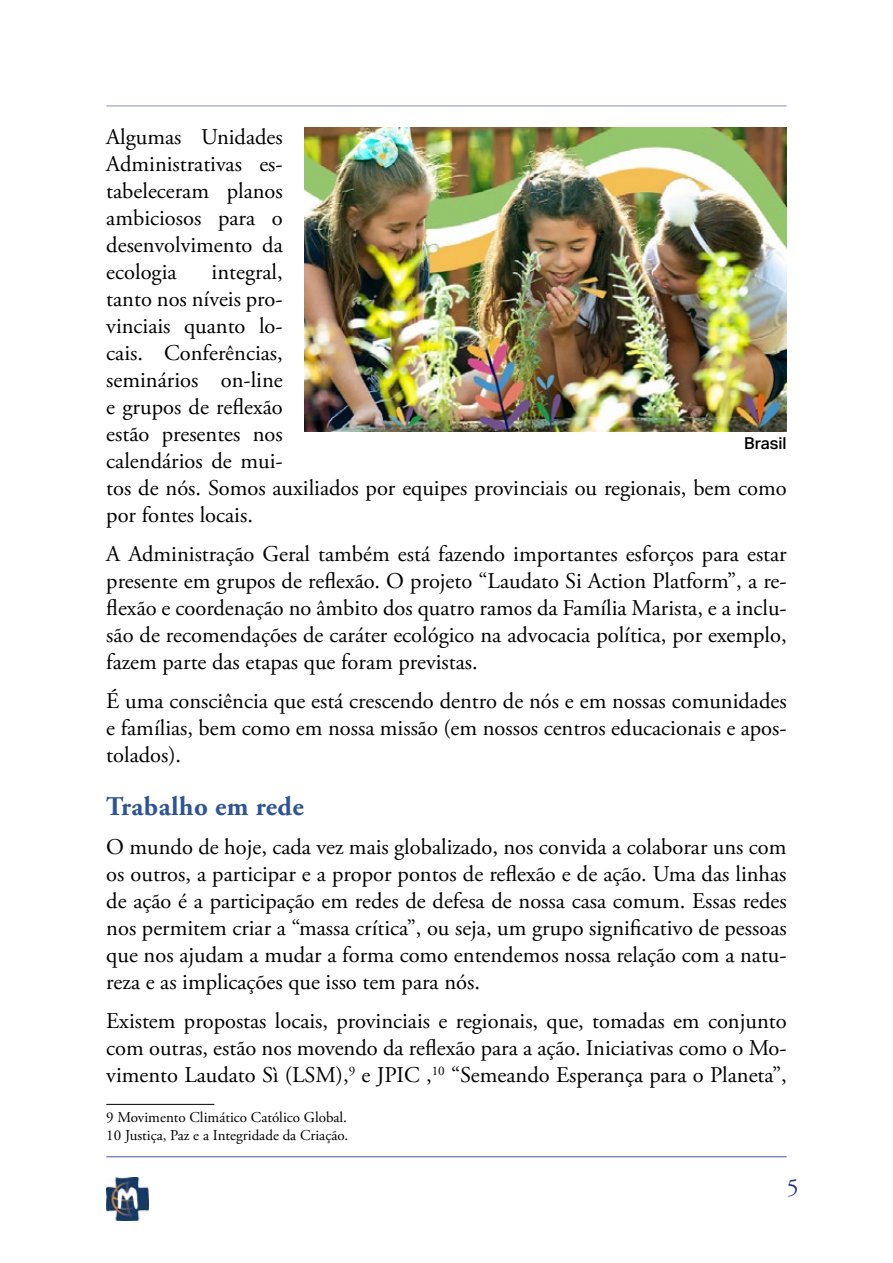
<style>
.page{position:relative;width:893px;height:1263px;background:#fff}
.page>*{position:absolute;margin:0;border:0;box-sizing:border-box;transform-origin:0 0}
.t1{font:700 27px "Adobe Garamond Pro";letter-spacing:.015em;color:#2f5496}
.t2{font:24px "Adobe Garamond Pro";color:#283583}
.t3{font:22.5px/27px "Adobe Garamond Pro";color:#000;text-align:justify}
.t4{font:500 16.5px "Aktiv Grotesk";color:#000}
.t5{font:15px/18px "Adobe Garamond Pro";color:#000}
</style>
<div class="page">
<hr style="left:106px;top:106px;width:681px;height:1px;background:#283583">
<hr style="left:106px;top:1156px;width:681px;height:1px;background:#283583">
<img style="left:106px;top:1178px;width:43px;height:42px">
<hr style="left:106px;top:1104px;width:108px;height:1px;background:#000">
<img style="left:304px;top:128px;width:483px;height:303px">
<p class="t3" style="left:106px;top:124px;width:178px">Algumas Unidades Administrativas es&shy;tabeleceram planos ambiciosos para o desenvolvimento da ecologia</p>
<p class="t3" style="left:106px;top:259px;width:682px;text-align:left;text-indent:105px">integral,<br>tanto nos níveis pro-<br>vinciais quanto lo-<br>cais. Conferências,<br>seminários on-line<br>e grupos de reflexão<br>estão presentes nos<br>calendários de mui-<br>tos de nós. Somos auxiliados por equipes provinciais ou regionais, bem como por fontes locais.</p>
<p class="t3" style="left:106px;top:541px;width:682px">A Administração Geral também está fazendo importantes esforços para estar presente em grupos de reflexão. O projeto “Laudato Si Action Platform”, a re&shy;flexão e coordenação no âmbito dos quatro ramos da Família Marista, e a inclu&shy;são de recomendações de caráter ecológico na advocacia política, por exemplo, fazem parte das etapas que foram previstas.</p>
<p class="t3" style="left:106px;top:688px;width:682px">É uma consciência que está crescendo dentro de nós e em nossas comunidades e famílias, bem como em nossa missão (em nossos centros educacionais e apos&shy;tolados).</p>
<p class="t1" style="left:106px;top:791px;width:199px">Trabalho em rede</p>
<p class="t3" style="left:106px;top:834px;width:682px">O mundo de hoje, cada vez mais globalizado, nos convida a colaborar uns com os outros, a participar e a propor pontos de reflexão e de ação. Uma das linhas de ação é a participação em redes de defesa de nossa casa comum. Essas redes nos permitem criar a “massa crítica”, ou seja, um grupo significativo de pessoas que nos ajudam a mudar a forma como entendemos nossa relação com a natu&shy;reza e as implicações que isso tem para nós.</p>
<p class="t3" style="left:106px;top:1008px;width:682px">Existem propostas locais, provinciais e regionais, que, tomadas em conjunto com outras, estão nos movendo da reflexão para a ação. Iniciativas como o Mo&shy;vimento Laudato Sì (LSM),<sup>9</sup> e JPIC ,<sup>10</sup> “Semeando Esperança para o Planeta”,</p>
<p class="t5" style="left:106px;top:1109px;width:243px">9 Movimento Climático Católico Global.<br>10 Justiça, Paz e a Integridade da Criação.</p>
<p class="t4" style="left:744px;top:433px;width:44px">Brasil</p>
<p class="t2" style="left:787px;top:1173px;width:13px">5</p>
</div>
